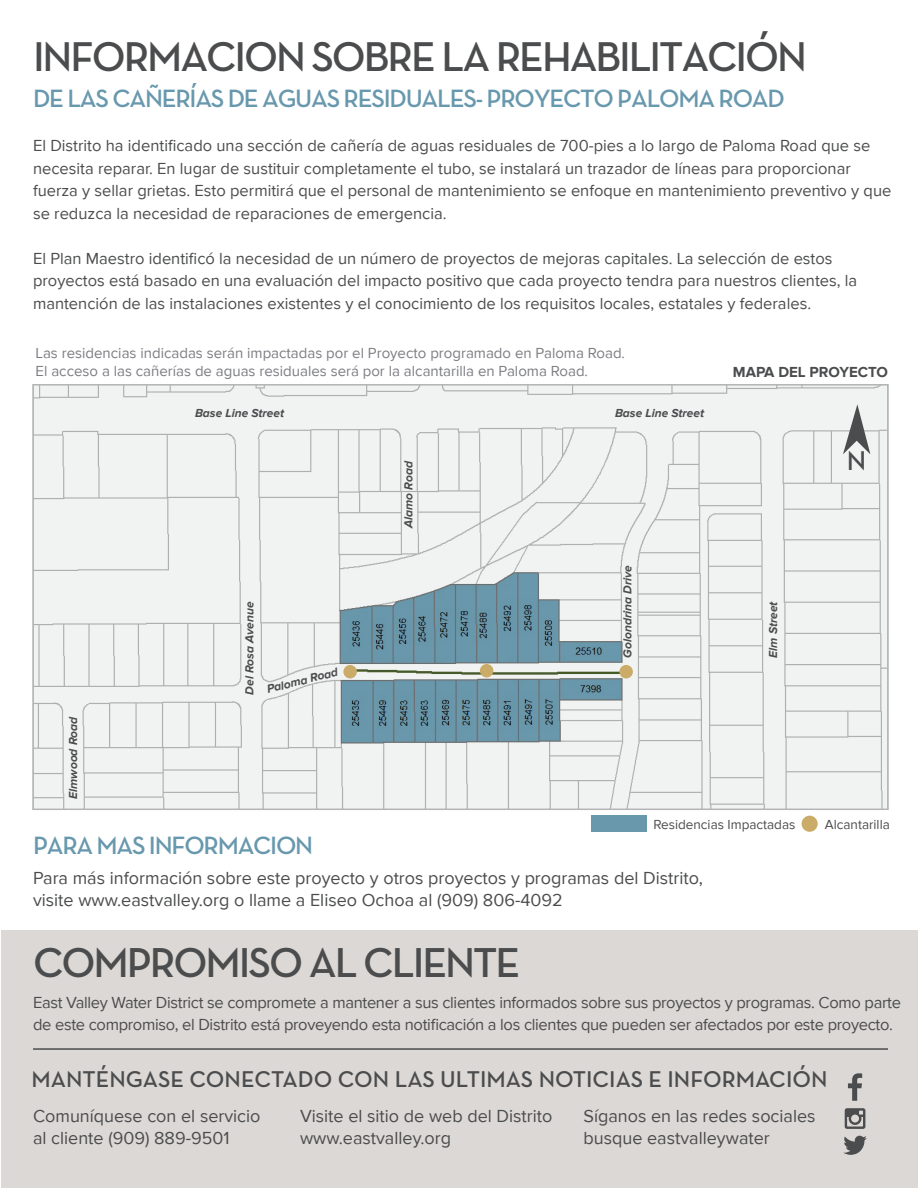
<style>
.page{position:relative;width:918px;height:1188px;background:#fff}
.page>*{position:absolute;margin:0;border:0;box-sizing:border-box;transform-origin:0 0}
.t1{font:600 42.6px "Neutra Text";letter-spacing:-.05em;color:#4b4c4d}
.t2{font:600 42.3px "Neutra Text";letter-spacing:-.05em;color:#4b4c4d}
.t3{font:600 27.6px "Neutra Text";color:#4b4c4d}
.t4{font:600 25.5px "Neutra Text";letter-spacing:-.05em;color:#6898ad}
.t5{font:600 23.25px "Neutra Text";color:#4b4c4d}
.t6{font:18px/22.5px "Proxima Nova";color:#4b4c4d}
.t7{font:16.5px/22.5px "Proxima Nova";color:#4b4c4d}
.t8{font:16.5px/22.5px "Proxima Nova";letter-spacing:-.02em;color:#4b4c4d}
.t9{font:15px "Proxima Nova";color:#7c7d82}
.t10{font:700 15px "Proxima Nova";color:#4b4c4d}
.t11{font:13.5px "Proxima Nova";color:#4b4c4d}
.t12{font:italic 700 12px "Proxima Nova";color:#4b4c4d}
</style>
<div class="page">
<svg style="left:35px;top:387px;width:851px;height:420px"></svg>
<div style="left:32px;top:384px;width:857px;height:426px;border:2px solid #b4b3b5"></div>
<div style="left:2px;top:931px;width:916px;height:257px;background:#dcd8d5"></div>
<svg style="left:843px;top:1136px;width:24px;height:19px"></svg>
<svg style="left:845px;top:1108px;width:20px;height:21px"></svg>
<svg style="left:848px;top:1073px;width:14px;height:28px"></svg>
<hr style="left:33px;top:1048px;width:855px;height:2px;background:#4b4c4d">
<div style="left:591px;top:816px;width:55px;height:16px;background:#6997ab"></div>
<div style="left:802px;top:816px;width:16px;height:16px;background:#caac68;border-radius:50%"></div>
<div style="left:343px;top:665px;width:14px;height:13px;background:#caac68;border-radius:50%"></div>
<div style="left:480px;top:664px;width:13px;height:13px;background:#caac68;border-radius:50%"></div>
<div style="left:619px;top:665px;width:14px;height:13px;background:#caac68;border-radius:50%"></div>
<svg style="left:843px;top:404px;width:27px;height:50px"></svg>
<h2 class="t2" style="left:33px;top:31px;width:775px">INFORMACION SOBRE LA REHABILITACIÓN</h2>
<h3 class="t4" style="left:33px;top:83px;width:753px">DE LAS CAÑERÍAS DE AGUAS RESIDUALES- PROYECTO PALOMA ROAD</h3>
<p class="t7" style="left:33px;top:135px;width:860px">El Distrito ha identificado una sección de cañería de aguas residuales de 700-pies a lo largo de Paloma Road que se necesita reparar. En lugar de sustituir completamente el tubo, se instalará un trazador de líneas para proporcionar fuerza y sellar grietas. Esto permitirá que el personal de mantenimiento se enfoque en mantenimiento preventivo y que se reduzca la necesidad de reparaciones de emergencia.</p>
<p class="t7" style="left:33px;top:247px;width:826px">El Plan Maestro identificó la necesidad de un número de proyectos de mejoras capitales. La selección de estos proyectos está basado en una evaluación del impacto positivo que cada proyecto tendra para nuestros clientes, la mantención de las instalaciones existentes y el conocimiento de los requisitos locales, estatales y federales.</p>
<p class="t9" style="left:36px;top:344px;width:591px">Las residencias indicadas serán impactadas por el Proyecto programado en Paloma Road.</p>
<p class="t9" style="left:36px;top:362px;width:554px">El acceso a las cañerías de aguas residuales será por la alcantarilla en Paloma Road.</p>
<p class="t12" style="left:195px;top:406px;width:91px">Base Line Street</p>
<p class="t12" style="left:615px;top:406px;width:91px">Base Line Street</p>
<p class="t12" style="left:66px;top:799px;width:84px;rotate:-90deg">Elmwood Road</p>
<p class="t12" style="left:243px;top:695px;width:94px;rotate:-90deg">Del Rosa Avenue</p>
<p class="t12" style="left:265px;top:683px;width:74px;rotate:-14deg">Paloma Road</p>
<p class="t12" style="left:402px;top:528px;width:69px;rotate:-90deg">Alamo Road</p>
<p class="t12" style="left:621px;top:658px;width:94px;rotate:-90deg">Golondrina Drive</p>
<p class="t10" style="left:733px;top:364px;width:157px">MAPA DEL PROYECTO</p>
<p class="t12" style="left:766px;top:658px;width:58px;rotate:-90deg">Elm Street</p>
<h3 class="t3" style="left:847px;top:443px;width:21px">N</h3>
<h3 class="t4" style="left:33px;top:830px;width:282px">PARA MAS INFORMACION</h3>
<p class="t11" style="left:653px;top:817px;width:144px">Residencias Impactadas</p>
<p class="t11" style="left:825px;top:817px;width:66px">Alcantarilla</p>
<p class="t6" style="left:33px;top:868px;width:672px;line-height:21.6px">Para más información sobre este proyecto y otros proyectos y programas del Distrito, visite www.eastvalley.org o llame a Eliseo Ochoa al (909) 806-4092</p>
<h1 class="t1" style="left:33px;top:936px;width:489px">COMPROMISO AL CLIENTE</h1>
<p class="t8" style="left:33px;top:991px;width:869px">East Valley Water District se compromete a mantener a sus clientes informados sobre sus proyectos y programas. Como parte de este compromiso, el Distrito está proveyendo esta notificación a los clientes que pueden ser afectados por este proyecto.</p>
<h3 class="t5" style="left:31px;top:1065px;width:798px">MANTÉNGASE CONECTADO CON LAS ULTIMAS NOTICIAS E INFORMACIÓN</h3>
<p class="t6" style="left:584px;top:1105px;width:234px">Síganos en las redes sociales busque eastvalleywater</p>
<p class="t6" style="left:33px;top:1105px;width:229px">Comuníquese con el servicio al cliente (909) 889-9501</p>
<p class="t6" style="left:300px;top:1105px;width:254px">Visite el sitio de web del Distrito www.eastvalley.org</p>
</div>
